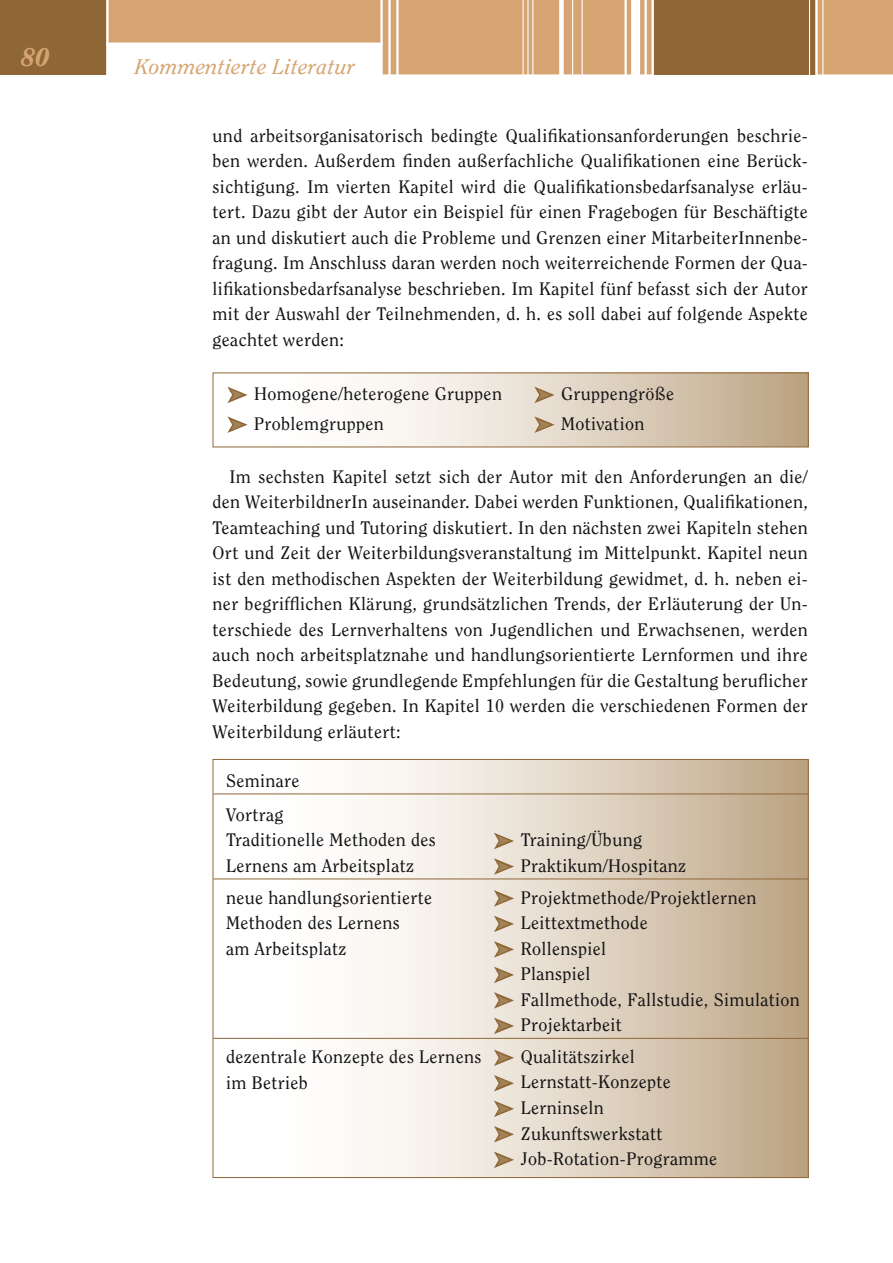
<style>
.page{position:relative;width:893px;height:1263px;background:#fff}
.page>*{position:absolute;margin:0;border:0;box-sizing:border-box;transform-origin:0 0}
.t1{font:italic 800 25.5px "Clearface";color:#d5a470}
.t2{font:italic 21px "Clearface";letter-spacing:.02em;color:#d5a470}
.t3{font:18px/25.5px "Clearface";letter-spacing:.02em;color:#141314}
.s1{color:#a28257}
</style>
<div class="page">
<svg style="left:106px;top:0;width:786px;height:74px;fill:#d5a470"></svg>
<div style="left:0;top:0;width:106px;height:74px;background:#8f6737"></div>
<div style="left:654px;top:0;width:161px;height:74px;background:#8f6737"></div>
<hr style="left:815px;top:0;width:3px;height:77px;background:#fff">
<hr style="left:651px;top:0;width:3px;height:76px;background:#fff">
<hr style="left:380px;top:0;width:3px;height:45px;background:#fff">
<hr style="left:106px;top:0;width:3px;height:46px;background:#fff">
<div style="left:559px;top:0;width:5px;height:76px;background:#fff"></div>
<hr style="left:523px;top:0;width:1px;height:75px;background:#fff">
<hr style="left:527px;top:0;width:2px;height:75px;background:#fff">
<hr style="left:532px;top:0;width:1px;height:75px;background:#fff">
<hr style="left:572px;top:0;width:1px;height:76px;background:#fff">
<hr style="left:582px;top:0;width:1px;height:76px;background:#fff">
<hr style="left:624px;top:0;width:3px;height:76px;background:#fff">
<div style="left:631px;top:0;width:9px;height:76px;background:#fff"></div>
<hr style="left:644px;top:0;width:3px;height:75px;background:#fff">
<hr style="left:388px;top:0;width:3px;height:76px;background:#fff">
<hr style="left:396px;top:0;width:3px;height:75px;background:#fff">
<hr style="left:809px;top:0;width:1px;height:76px;background:#fff">
<hr style="left:822px;top:0;width:1px;height:76px;background:#fff">
<svg style="left:892px;top:0;width:1px;height:74px"></svg>
<div style="left:213px;top:373px;width:595px;height:74px;background:linear-gradient(to right,#fff,#c3ad8f)"></div>
<svg style="left:224px;top:386px;width:28px;height:20px"></svg>
<svg style="left:531px;top:386px;width:28px;height:20px"></svg>
<svg style="left:224px;top:415px;width:28px;height:21px"></svg>
<svg style="left:531px;top:415px;width:28px;height:21px"></svg>
<div style="left:213px;top:372px;width:596px;height:75px;border:1px solid #8f6737"></div>
<div style="left:213px;top:759px;width:595px;height:418px;background:linear-gradient(to right,#fff,#c3ac8e)"></div>
<hr style="left:213px;top:793px;width:595px;height:1px;background:#8f6737">
<hr style="left:213px;top:878px;width:595px;height:1px;background:#8f6737">
<hr style="left:213px;top:1038px;width:595px;height:1px;background:#8f6737">
<svg style="left:490px;top:832px;width:28px;height:46px"></svg>
<svg style="left:490px;top:889px;width:28px;height:148px;background:#dccfbf"></svg>
<svg style="left:490px;top:1048px;width:28px;height:123px;background:#dccfbf"></svg>
<h1 class="t1" style="left:21px;top:41px;width:30px">80</h1>
<p class="t2" style="left:135px;top:54px;width:222px">Kommentierte Literatur</p>
<p class="t3" style="left:213px;top:122px;width:597px;text-align:justify">und arbeitsorganisatorisch bedingte Qualifikationsanforderungen beschrie&shy;ben werden. Außerdem finden außerfachliche Qualifikationen eine Berück&shy;sichtigung. Im vierten Kapitel wird die Qualifikationsbedarfsanalyse erläu&shy;tert. Dazu gibt der Autor ein Beispiel für einen Fragebogen für Beschäftigte an und diskutiert auch die Probleme und Grenzen einer MitarbeiterInnenbe&shy;fragung. Im Anschluss daran werden noch weiterreichende Formen der Qua&shy;lifikationsbedarfsanalyse beschrieben. Im Kapitel fünf befasst sich der Autor mit der Auswahl der Teilnehmenden, d. h. es soll dabei auf folgende Aspekte geachtet werden:</p>
<p class="t3" style="left:230px;top:381px;width:273px"><span class="s1">➤</span> Homogene/heterogene Gruppen</p>
<p class="t3" style="left:537px;top:381px;width:138px"><span class="s1">➤</span> Gruppengröße</p>
<p class="t3" style="left:230px;top:411px;width:155px"><span class="s1">➤</span> Problemgruppen</p>
<p class="t3" style="left:537px;top:411px;width:109px"><span class="s1">➤</span> Motivation</p>
<p class="t3" style="left:213px;top:463px;width:597px;text-align:justify;text-indent:17px">Im sechsten Kapitel setzt sich der Autor mit den Anforderungen an die/ den WeiterbildnerIn auseinander. Dabei werden Funktionen, Qualifikationen, Teamteaching und Tutoring diskutiert. In den nächsten zwei Kapiteln stehen Ort und Zeit der Weiterbildungsveranstaltung im Mittelpunkt. Kapitel neun ist den methodischen Aspekten der Weiterbildung gewidmet, d. h. neben ei&shy;ner begrifflichen Klärung, grundsätzlichen Trends, der Erläuterung der Un&shy;terschiede des Lernverhaltens von Jugendlichen und Erwachsenen, werden auch noch arbeitsplatznahe und handlungsorientierte Lernformen und ihre Bedeutung, sowie grundlegende Empfehlungen für die Gestaltung beruflicher Weiterbildung gegeben. In Kapitel 10 werden die verschiedenen Formen der Weiterbildung erläutert:</p>
<p class="t3" style="left:226px;top:763px;width:75px;line-height:34px">Seminare<br>Vortrag</p>
<p class="t3" style="left:226px;top:827px;width:211px">Traditionelle Methoden des</p>
<p class="t3" style="left:497px;top:827px;width:147px"><span class="s1">➤</span> Training/Übung</p>
<p class="t3" style="left:226px;top:852px;width:189px">Lernens am Arbeitsplatz</p>
<p class="t3" style="left:497px;top:852px;width:191px"><span class="s1">➤</span> Praktikum/Hospitanz</p>
<p class="t3" style="left:226px;top:884px;width:208px">neue handlungsorientierte</p>
<p class="t3" style="left:497px;top:884px;width:261px"><span class="s1">➤</span> Projektmethode/Projektlernen</p>
<p class="t3" style="left:226px;top:910px;width:175px">Methoden des Lernens</p>
<p class="t3" style="left:497px;top:910px;width:152px"><span class="s1">➤</span> Leittextmethode</p>
<p class="t3" style="left:226px;top:935px;width:122px">am Arbeitsplatz</p>
<p class="t3" style="left:497px;top:935px;width:305px"><span class="s1">➤</span> Rollenspiel<br><span class="s1">➤</span> Planspiel<br><span class="s1">➤</span> Fallmethode, Fallstudie, Simulation <span class="s1">➤</span> Projektarbeit</p>
<p class="t3" style="left:226px;top:1044px;width:410px">dezentrale Konzepte des Lernens <span class="s1">➤</span> Qualitätszirkel im Betrieb</p>
<p class="t3" style="left:497px;top:1069px;width:222px"><span class="s1">➤</span> Lernstatt-Konzepte<br><span class="s1">➤</span> Lerninseln<br><span class="s1">➤</span> Zukunftswerkstatt<br><span class="s1">➤</span> Job-Rotation-Programme</p>
</div>
